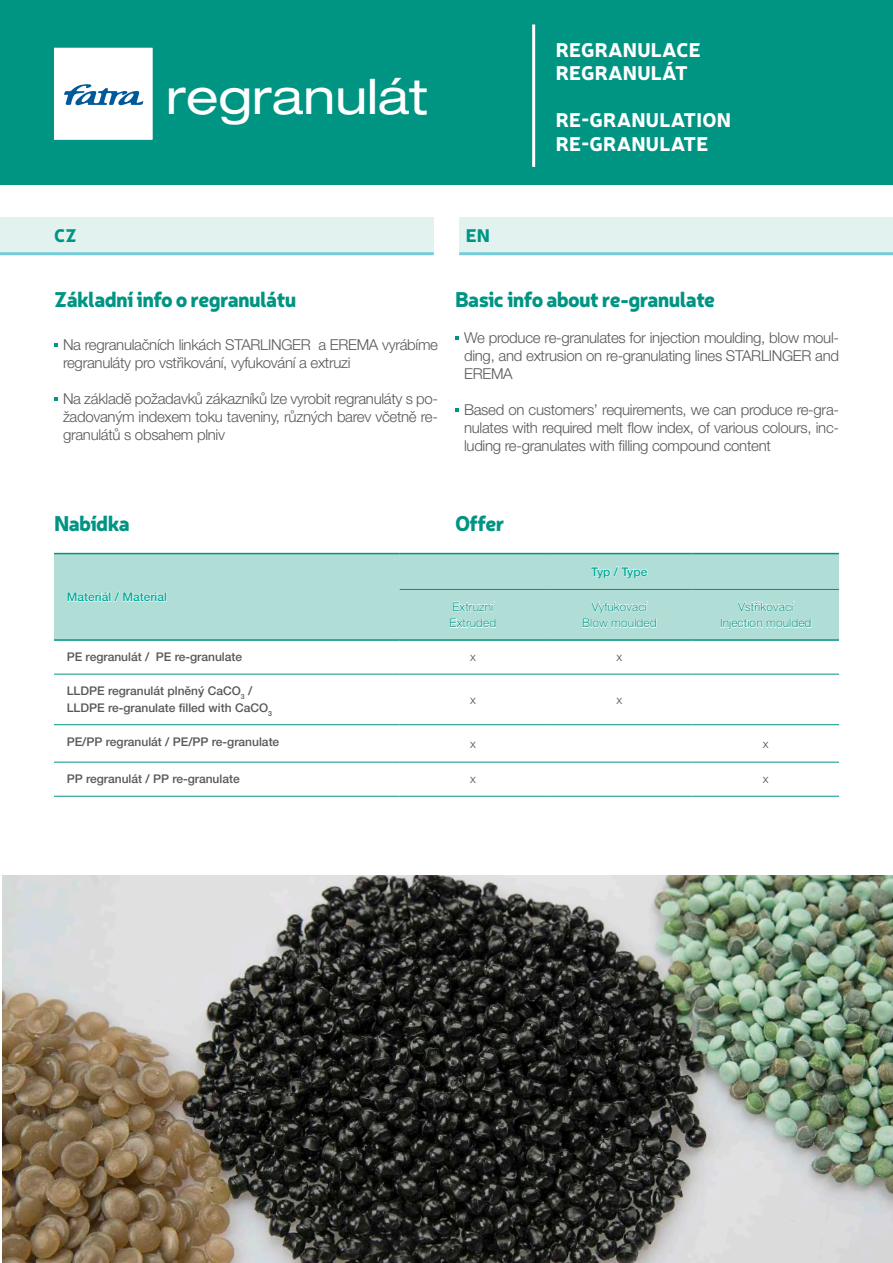
<style>
.page{position:relative;width:893px;height:1263px;background:#fff}
.page>*{position:absolute;margin:0;border:0;box-sizing:border-box;transform-origin:0 0}
.t1{font:expanded 48.9px "Helvetica Neue LT Pro";color:#fff}
.t2{font:expanded 45.6px "Helvetica Neue LT Pro";color:#fff}
.t3{font:900 21px "Neris";letter-spacing:-.03em;color:#009483}
.t4{font:900 19.5px/23.4px "Neris";letter-spacing:.01em;color:#fff}
.t5{font:900 18px "Neris";color:#009483}
.t6{font:300 15px/18px "Helvetica Neue LT Pro";letter-spacing:-.02em;color:#57585a;text-align:justify}
.t7{font:500 12px/16.5px "Helvetica Neue LT Pro";color:#57585a}
.t8{font:300 12px/16.5px "Helvetica Neue LT Pro";color:#009483;text-align:center}
.t9{font:500 12px "Helvetica Neue LT Pro";color:#00aa9b}
.t10{font:300 12px "Helvetica Neue LT Pro";color:#57585a}
</style>
<div class="page">
<div style="left:0;top:0;width:893px;height:185px;background:#009483"></div>
<hr style="left:532px;top:24px;width:3px;height:143px;background:#fff">
<div style="left:54px;top:554px;width:785px;height:85px;background:#b0ded6"></div>
<hr style="left:54px;top:674px;width:346px;height:1px;background:#009483">
<hr style="left:400px;top:674px;width:146px;height:1px;background:#009483">
<hr style="left:546px;top:674px;width:147px;height:1px;background:#009483">
<hr style="left:693px;top:674px;width:146px;height:1px;background:#009483">
<hr style="left:54px;top:724px;width:346px;height:1px;background:#009483">
<hr style="left:400px;top:724px;width:146px;height:1px;background:#009483">
<hr style="left:546px;top:724px;width:147px;height:1px;background:#009483">
<hr style="left:693px;top:724px;width:146px;height:1px;background:#009483">
<hr style="left:54px;top:762px;width:346px;height:1px;background:#009483">
<hr style="left:400px;top:762px;width:146px;height:1px;background:#009483">
<hr style="left:546px;top:762px;width:147px;height:1px;background:#009483">
<hr style="left:693px;top:762px;width:146px;height:1px;background:#009483">
<hr style="left:54px;top:796px;width:346px;height:1px;background:#009483">
<hr style="left:400px;top:796px;width:146px;height:1px;background:#009483">
<hr style="left:546px;top:796px;width:147px;height:1px;background:#009483">
<hr style="left:693px;top:796px;width:146px;height:1px;background:#009483">
<hr style="left:54px;top:553px;width:346px;height:1px;background:#009483">
<hr style="left:54px;top:639px;width:346px;height:2px;background:#009483">
<hr style="left:400px;top:553px;width:146px;height:1px;background:#009483">
<hr style="left:546px;top:553px;width:147px;height:1px;background:#009483">
<hr style="left:693px;top:553px;width:146px;height:1px;background:#009483">
<hr style="left:400px;top:639px;width:146px;height:2px;background:#009483">
<hr style="left:546px;top:639px;width:147px;height:2px;background:#009483">
<hr style="left:693px;top:639px;width:146px;height:2px;background:#009483">
<hr style="left:400px;top:589px;width:146px;height:1px;background:#009483">
<hr style="left:546px;top:589px;width:147px;height:1px;background:#009483">
<hr style="left:693px;top:589px;width:146px;height:1px;background:#009483">
<svg style="left:67px;top:591px;width:99px;height:11px"></svg>
<svg style="left:591px;top:566px;width:57px;height:13px"></svg>
<svg style="left:453px;top:601px;width:42px;height:11px"></svg>
<svg style="left:450px;top:618px;width:46px;height:10px"></svg>
<svg style="left:582px;top:601px;width:75px;height:27px"></svg>
<svg style="left:737px;top:601px;width:58px;height:11px"></svg>
<svg style="left:721px;top:618px;width:90px;height:12px"></svg>
<img style="left:2px;top:875px;width:891px;height:388px">
<div style="left:0;top:218px;width:434px;height:37px;background:#e2f2ef"></div>
<div style="left:459px;top:218px;width:434px;height:37px;background:#e2f2ef"></div>
<hr style="left:0;top:252px;width:434px;height:3px;background:#74cdd9">
<hr style="left:459px;top:252px;width:434px;height:3px;background:#74cdd9">
<svg style="left:54px;top:48px;width:98px;height:92px;background:#eaf1f7"></svg>
<h2 class="t2" style="left:159px;top:67px;width:287px">regranulace</h2>
<h1 class="t1" style="left:166px;top:68px;width:263px">regranulát</h1>
<p class="t5" style="left:54px;top:222px;width:24px">CZ</p>
<p class="t5" style="left:466px;top:222px;width:26px">EN</p>
<h3 class="t4" style="left:556px;top:37px;width:147px">REGRANULACE<br>REGRANULÁT</h3>
<h3 class="t4" style="left:556px;top:107px;width:177px">RE-GRANULATION<br>RE-GRANULATE</h3>
<h3 class="t3" style="left:54px;top:284px;width:244px">Základní info o regranulátu</h3>
<p class="t6" style="left:63px;top:336px;width:376px">Na regranulačních linkách STARLINGER a EREMA vyrábíme regranuláty pro vstřikování, vyfukování a extruzi</p>
<p class="t6" style="left:63px;top:390px;width:376px">Na základě požadavků zákazníků lze vyrobit regranuláty s po&shy;žadovaným indexem toku taveniny, různých barev včetně re&shy;granulátů s obsahem plniv</p>
<h3 class="t3" style="left:455px;top:284px;width:262px">Basic info about re-granulate</h3>
<p class="t6" style="left:464px;top:328px;width:376px">We produce re-granulates for injection moulding, blow moul&shy;ding, and extrusion on re-granulating lines STARLINGER and EREMA</p>
<p class="t6" style="left:464px;top:400px;width:376px">Based on customers’ requirements, we can produce re-gra&shy;nulates with required melt flow index, of various colours, inc&shy;luding re-granulates with filling compound content</p>
<h3 class="t3" style="left:54px;top:508px;width:77px">Nabídka</h3>
<h3 class="t3" style="left:455px;top:508px;width:51px">Offer</h3>
<p class="t9" style="left:591px;top:564px;width:58px">Typ / Type</p>
<p class="t9" style="left:67px;top:590px;width:102px">Materiál / Material</p>
<p class="t8" style="left:450px;top:598px;width:48px;text-align:left">Extruzní<br>Extruded</p>
<p class="t8" style="left:582px;top:598px;width:76px">Vyfukovací<br>Blow moulded</p>
<p class="t8" style="left:720px;top:598px;width:93px">Vstřikovací<br>Injection moulded</p>
<p class="t7" style="left:67px;top:649px;width:177px">PE regranulát / PE re-granulate</p>
<p class="t10" style="left:470px;top:650px;width:7px">x</p>
<p class="t10" style="left:616px;top:650px;width:7px">x</p>
<p class="t7" style="left:67px;top:683px;width:207px">LLDPE regranulát plněný CaCO<sub>3</sub> /<br>LLDPE re-granulate filled with CaCO<sub>3</sub></p>
<p class="t10" style="left:470px;top:692px;width:7px">x</p>
<p class="t10" style="left:616px;top:692px;width:7px">x</p>
<p class="t7" style="left:67px;top:733px;width:214px">PE/PP regranulát / PE/PP re-granulate</p>
<p class="t10" style="left:470px;top:736px;width:7px">x</p>
<p class="t10" style="left:763px;top:736px;width:7px">x</p>
<p class="t7" style="left:67px;top:771px;width:174px">PP regranulát / PP re-granulate</p>
<p class="t10" style="left:470px;top:772px;width:7px">x</p>
<p class="t10" style="left:763px;top:772px;width:7px">x</p>
</div>
